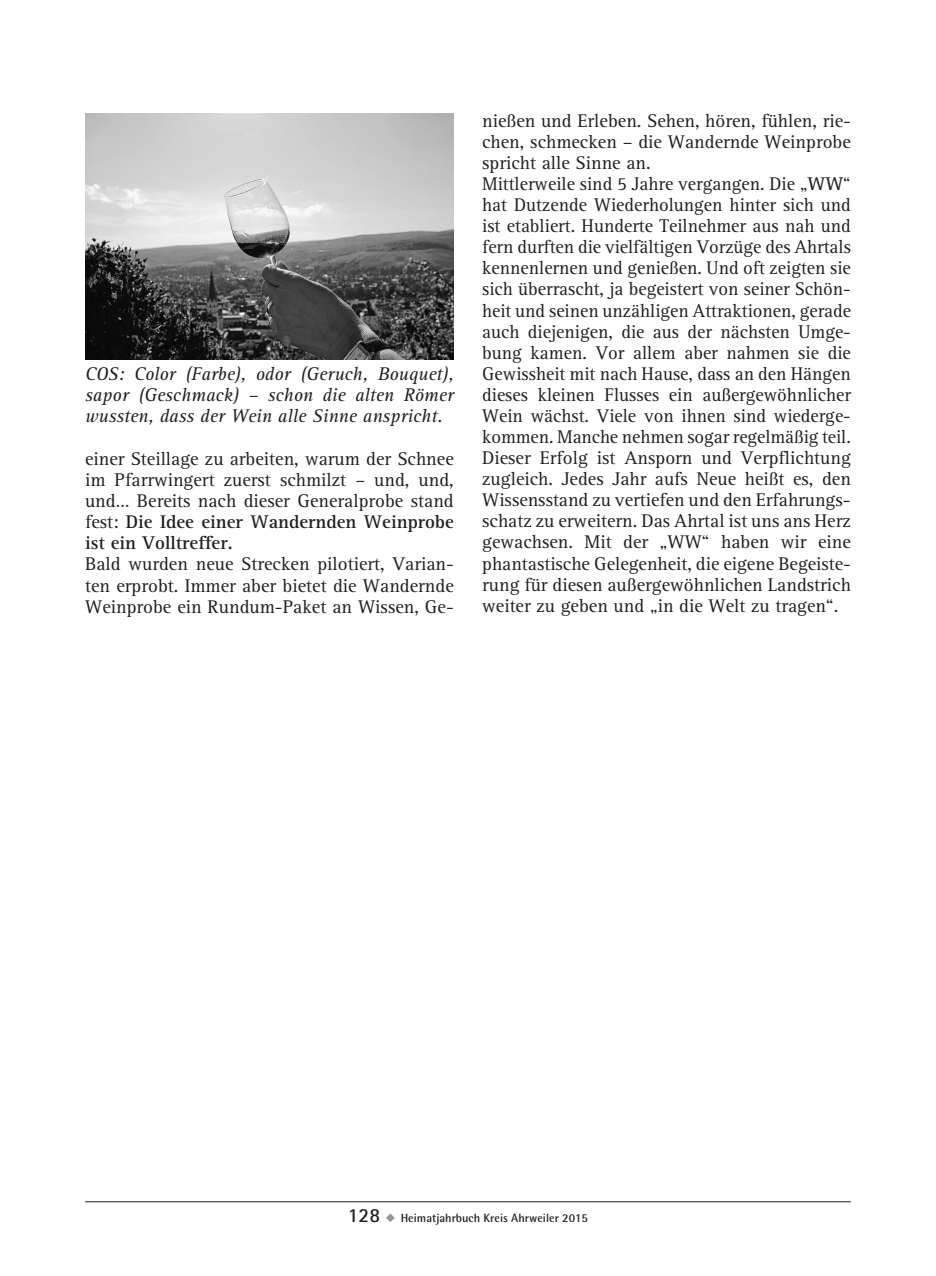
<style>
.page{position:relative;width:936px;height:1276px;background:#fff}
.page>*{position:absolute;margin:0;border:0;box-sizing:border-box;transform-origin:0 0}
.t1{font:19px/21px "AT Rotis Serif";color:#231f20;text-align:justify}
.t2{font:italic 19px/21px "AT Rotis Serif";color:#231f20;text-align:justify}
.t3{font:700 12px "Rotis Semi Sans";color:#231f20}
.s1{font-weight:700}
.s2{font-family:"Rotis Sans Serif";font-size:20px}
.s3{color:#939598}
</style>
<div class="page">
<hr style="left:85px;top:1201px;width:765px;height:1px;background:#231f20">
<img style="left:85px;top:113px;width:369px;height:246px">
<p class="t2" style="left:85px;top:364px;width:370px">COS: Color (Farbe), odor (Geruch, Bouquet), sapor (Geschmack) – schon die alten Römer wussten, dass der Wein alle Sinne anspricht.</p>
<p class="t1" style="left:85px;top:449px;width:370px">einer Steillage zu arbeiten, warum der Schnee im Pfarrwingert zuerst schmilzt – und, und, und… Bereits nach dieser Generalprobe stand fest: <span class="s1">Die Idee einer Wandernden Weinprobe ist ein Volltreffer.</span></p>
<p class="t1" style="left:85px;top:554px;width:370px">Bald wurden neue Strecken pilotiert, Varian&shy;ten erprobt. Immer aber bietet die Wandernde Weinprobe ein Rundum-Paket an Wissen, Ge-</p>
<p class="t1" style="left:482px;top:110px;width:370px;text-align:left">nießen und Erleben. Sehen, hören, fühlen, rie&shy;chen, schmecken – die Wandernde Weinprobe spricht alle Sinne an.<br>Mittlerweile sind 5 Jahre vergangen. Die „<span class="s1">WW</span>“ hat Dutzende Wiederholungen hinter sich und ist etabliert. Hunderte Teilnehmer aus nah und fern durften die vielfältigen Vorzüge des Ahrtals kennenlernen und genießen. Und oft zeigten sie sich überrascht, ja begeistert von seiner Schön&shy;heit und seinen unzähligen Attraktionen, gerade auch diejenigen, die aus der nächsten Umge&shy;bung kamen. Vor allem aber nahmen sie die Gewissheit mit nach Hause, dass an den Hängen dieses kleinen Flusses ein außergewöhnlicher Wein wächst. Viele von ihnen sind wiederge&shy;kommen. Manche nehmen sogar regelmäßig teil.<br>Dieser Erfolg ist Ansporn und Verpflichtung zugleich. Jedes Jahr aufs Neue heißt es, den Wissensstand zu vertiefen und den Erfahrungs&shy;schatz zu erweitern. Das Ahrtal ist uns ans Herz gewachsen. Mit der „WW“ haben wir eine phantastische Gelegenheit, die eigene Begeiste&shy;rung für diesen außergewöhnlichen Landstrich weiter zu geben und „in die Welt zu tragen“.</p>
<p class="t3" style="left:348px;top:1210px;width:242px"><span class="s2">128</span> <span class="s3">◆</span> Heimatjahrbuch Kreis Ahrweiler 2015</p>
</div>
